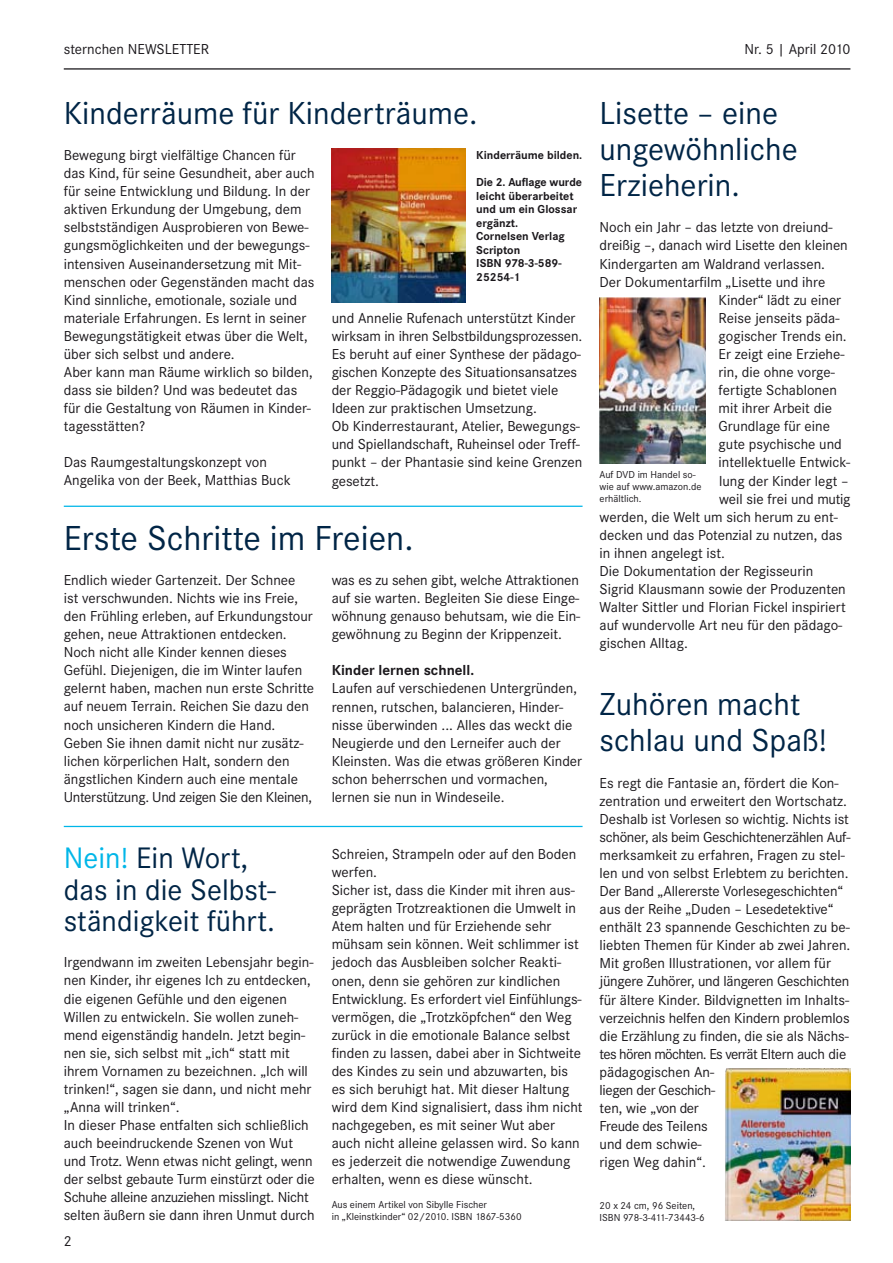
<style>
.page{position:relative;width:893px;height:1263px;background:#fff}
.page>*{position:absolute;margin:0;border:0;box-sizing:border-box;transform-origin:0 0}
.t1{font:36px "Corporate S";color:#002546}
.t2{font:33px/36px "Corporate S";color:#002546}
.t3{font:30.75px/31.5px "Corporate S";color:#002546}
.t4{font:15px/18.1px "Corporate S";color:#1a171b}
.t5{font:700 15px "Corporate S";color:#1a171b}
.t6{font:700 12px/13.5px "Corporate S";color:#1a171b}
.t7{font:10.5px/12px "Corporate S";color:#1a171b}
.s1{color:#00b6e8}
</style>
<div class="page">
<hr style="left:64px;top:68px;width:786px;height:2px;background:#1a171b">
<hr style="left:64px;top:506px;width:519px;height:1px;background:#00b6e8">
<hr style="left:64px;top:826px;width:519px;height:1px;background:#00b6e8">
<img style="left:332px;top:149px;width:134px;height:154px">
<img style="left:600px;top:298px;width:106px;height:165px">
<img style="left:725px;top:1068px;width:125px;height:153px">
<p class="t4" style="left:64px;top:40px;width:147px">sternchen NEWSLETTER</p>
<p class="t4" style="left:744px;top:40px;width:108px">Nr. 5 | April 2010</p>
<h2 class="t2" style="left:64px;top:95px;width:415px">Kinderräume für Kinderträume.</h2>
<p class="t4" style="left:64px;top:146px;width:252px">Bewegung birgt vielfältige Chancen für das Kind, für seine Gesundheit, aber auch für seine Entwicklung und Bildung. In der aktiven Erkundung der Umgebung, dem selbstständigen Ausprobieren von Bewe&shy;gungsmöglichkeiten und der bewegungs&shy;intensiven Auseinandersetzung mit Mit&shy;menschen oder Gegenständen macht das Kind sinnliche, emotionale, soziale und materiale Erfahrungen. Es lernt in seiner Bewegungstätigkeit etwas über die Welt, über sich selbst und andere.<br>Aber kann man Räume wirklich so bilden, dass sie bilden? Und was bedeutet das für die Gestaltung von Räumen in Kinder&shy;tagesstätten?</p>
<p class="t4" style="left:64px;top:453px;width:229px">Das Raumgestaltungskonzept von<br>Angelika von der Beek, Matthias Buck</p>
<p class="t6" style="left:476px;top:148px;width:108px">Kinderräume bilden.</p>
<p class="t6" style="left:476px;top:175px;width:107px">Die 2. Auflage wurde leicht überarbeitet und um ein Glossar ergänzt.<br>Cornelsen Verlag<br>Scripton<br>ISBN 978-3-589-<br>25254-1</p>
<p class="t4" style="left:332px;top:309px;width:252px">und Annelie Rufenach unterstützt Kinder wirksam in ihren Selbstbildungsprozessen.<br>Es beruht auf einer Synthese der pädago&shy;gischen Konzepte des Situationsansatzes der Reggio-Pädagogik und bietet viele Ideen zur praktischen Umsetzung.<br>Ob Kinderrestaurant, Atelier, Bewegungs&shy;und Spiellandschaft, Ruheinsel oder Treff&shy;punkt – der Phantasie sind keine Grenzen gesetzt.</p>
<h1 class="t1" style="left:64px;top:517px;width:351px">Erste Schritte im Freien.</h1>
<p class="t4" style="left:64px;top:571px;width:252px">Endlich wieder Gartenzeit. Der Schnee<br>ist verschwunden. Nichts wie ins Freie, den Frühling erleben, auf Erkundungstour gehen, neue Attraktionen entdecken.<br>Noch nicht alle Kinder kennen dieses Gefühl. Diejenigen, die im Winter laufen gelernt haben, machen nun erste Schritte auf neuem Terrain. Reichen Sie dazu den noch unsicheren Kindern die Hand.<br>Geben Sie ihnen damit nicht nur zusätz&shy;lichen körperlichen Halt, sondern den ängstlichen Kindern auch eine mentale Unterstützung. Und zeigen Sie den Kleinen,</p>
<p class="t4" style="left:332px;top:571px;width:250px;text-align:justify">was es zu sehen gibt, welche Attraktionen auf sie warten. Begleiten Sie diese Einge&shy;wöhnung genauso behutsam, wie die Ein&shy;gewöhnung zu Beginn der Krippenzeit.</p>
<p class="t5" style="left:332px;top:662px;width:144px">Kinder lernen schnell.</p>
<p class="t4" style="left:332px;top:679px;width:252px">Laufen auf verschiedenen Untergründen, rennen, rutschen, balancieren, Hinder&shy;nisse überwinden ... Alles das weckt die Neugierde und den Lerneifer auch der Kleinsten. Was die etwas größeren Kinder schon beherrschen und vormachen, lernen sie nun in Windeseile.</p>
<h3 class="t3" style="left:64px;top:842px;width:213px"><span class="s1">Nein!</span> Ein Wort, das in die Selbst&shy;ständigkeit führt.</h3>
<p class="t4" style="left:64px;top:953px;width:252px">Irgendwann im zweiten Lebensjahr begin&shy;nen Kinder, ihr eigenes Ich zu entdecken, die eigenen Gefühle und den eigenen Willen zu entwickeln. Sie wollen zuneh&shy;mend eigenständig handeln. Jetzt begin&shy;nen sie, sich selbst mit „ich“ statt mit ihrem Vornamen zu bezeichnen. „Ich will trinken!“, sagen sie dann, und nicht mehr „Anna will trinken“.<br>In dieser Phase entfalten sich schließlich auch beeindruckende Szenen von Wut und Trotz. Wenn etwas nicht gelingt, wenn der selbst gebaute Turm einstürzt oder die Schuhe alleine anzuziehen misslingt. Nicht selten äußern sie dann ihren Unmut durch</p>
<p class="t4" style="left:64px;top:1232px;width:9px">2</p>
<p class="t4" style="left:332px;top:845px;width:252px">Schreien, Strampeln oder auf den Boden werfen.<br>Sicher ist, dass die Kinder mit ihren aus&shy;geprägten Trotzreaktionen die Umwelt in Atem halten und für Erziehende sehr mühsam sein können. Weit schlimmer ist jedoch das Ausbleiben solcher Reakti&shy;onen, denn sie gehören zur kindlichen Entwicklung. Es erfordert viel Einfühlungs&shy;vermögen, die „Trotzköpfchen“ den Weg zurück in die emotionale Balance selbst finden zu lassen, dabei aber in Sichtweite des Kindes zu sein und abzuwarten, bis es sich beruhigt hat. Mit dieser Haltung wird dem Kind signalisiert, dass ihm nicht nachgegeben, es mit seiner Wut aber auch nicht alleine gelassen wird. So kann es jederzeit die notwendige Zuwendung erhalten, wenn es diese wünscht.</p>
<p class="t7" style="left:332px;top:1199px;width:191px">Aus einem Artikel von Sibylle Fischer<br>in „Kleinstkinder“ 02/2010. ISBN 1867-5360</p>
<h2 class="t2" style="left:600px;top:96px;width:200px">Lisette – eine ungewöhnliche<br>Erzieherin.</h2>
<p class="t4" style="left:600px;top:218px;width:234px">Noch ein Jahr – das letzte von dreiund-</p>
<p class="t4" style="left:600px;top:237px;width:250px">dreißig –, danach wird Lisette den kleinen</p>
<p class="t4" style="left:600px;top:255px;width:227px">Kindergarten am Waldrand verlassen.</p>
<p class="t4" style="left:600px;top:273px;width:227px">Der Dokumentarfilm „Lisette und ihre</p>
<p class="t4" style="left:719px;top:291px;width:124px">Kinder“ lädt zu einer</p>
<p class="t4" style="left:719px;top:309px;width:122px">Reise jenseits päda-</p>
<p class="t4" style="left:719px;top:327px;width:130px">gogischer Trends ein.</p>
<p class="t4" style="left:719px;top:345px;width:127px">Er zeigt eine Erziehe-</p>
<p class="t4" style="left:719px;top:363px;width:117px">rin, die ohne vorge-</p>
<p class="t4" style="left:719px;top:381px;width:120px">fertigte Schablonen</p>
<p class="t4" style="left:719px;top:399px;width:115px">mit ihrer Arbeit die</p>
<p class="t4" style="left:719px;top:417px;width:113px">Grundlage für eine</p>
<p class="t4" style="left:719px;top:435px;width:125px">gute psychische und</p>
<p class="t4" style="left:719px;top:453px;width:133px">intellektuelle Entwick-</p>
<p class="t4" style="left:719px;top:471px;width:131px">lung der Kinder legt –</p>
<p class="t4" style="left:719px;top:490px;width:133px">weil sie frei und mutig</p>
<p class="t4" style="left:600px;top:508px;width:240px">werden, die Welt um sich herum zu ent-</p>
<p class="t4" style="left:600px;top:526px;width:244px">decken und das Potenzial zu nutzen, das</p>
<p class="t4" style="left:600px;top:544px;width:127px">in ihnen angelegt ist.</p>
<p class="t4" style="left:600px;top:562px;width:215px">Die Dokumentation der Regisseurin</p>
<p class="t4" style="left:600px;top:580px;width:248px">Sigrid Klausmann sowie der Produzenten</p>
<p class="t4" style="left:600px;top:598px;width:248px">Walter Sittler und Florian Fickel inspiriert</p>
<p class="t4" style="left:600px;top:616px;width:244px">auf wundervolle Art neu für den pädago-</p>
<p class="t4" style="left:600px;top:634px;width:90px">gischen Alltag.</p>
<p class="t7" style="left:600px;top:468px;width:103px">Auf DVD im Handel so&shy;wie auf www.amazon.de erhältlich.</p>
<h2 class="t2" style="left:600px;top:687px;width:229px">Zuhören macht schlau und Spaß!</h2>
<p class="t4" style="left:600px;top:774px;width:252px">Es regt die Fantasie an, fördert die Kon&shy;zentration und erweitert den Wortschatz.<br>Deshalb ist Vorlesen so wichtig. Nichts ist schöner, als beim Geschichtenerzählen Auf&shy;merksamkeit zu erfahren, Fragen zu stel&shy;len und von selbst Erlebtem zu berichten.<br>Der Band „Allererste Vorlesegeschichten“ aus der Reihe „Duden – Lesedetektive“ enthält 23 spannende Geschichten zu be&shy;liebten Themen für Kinder ab zwei Jahren.<br>Mit großen Illustrationen, vor allem für jüngere Zuhörer, und längeren Geschichten für ältere Kinder. Bildvignetten im Inhalts&shy;verzeichnis helfen den Kindern problemlos die Erzählung zu finden, die sie als Nächs&shy;tes hören möchten. Es verrät Eltern auch die pädagogischen An-<br>liegen der Geschich-<br>ten, wie „von der<br>Freude des Teilens<br>und dem schwie-<br>rigen Weg dahin“.</p>
<p class="t7" style="left:600px;top:1200px;width:107px">20 x 24 cm, 96 Seiten,<br>ISBN 978-3-411-73443-6</p>
</div>
